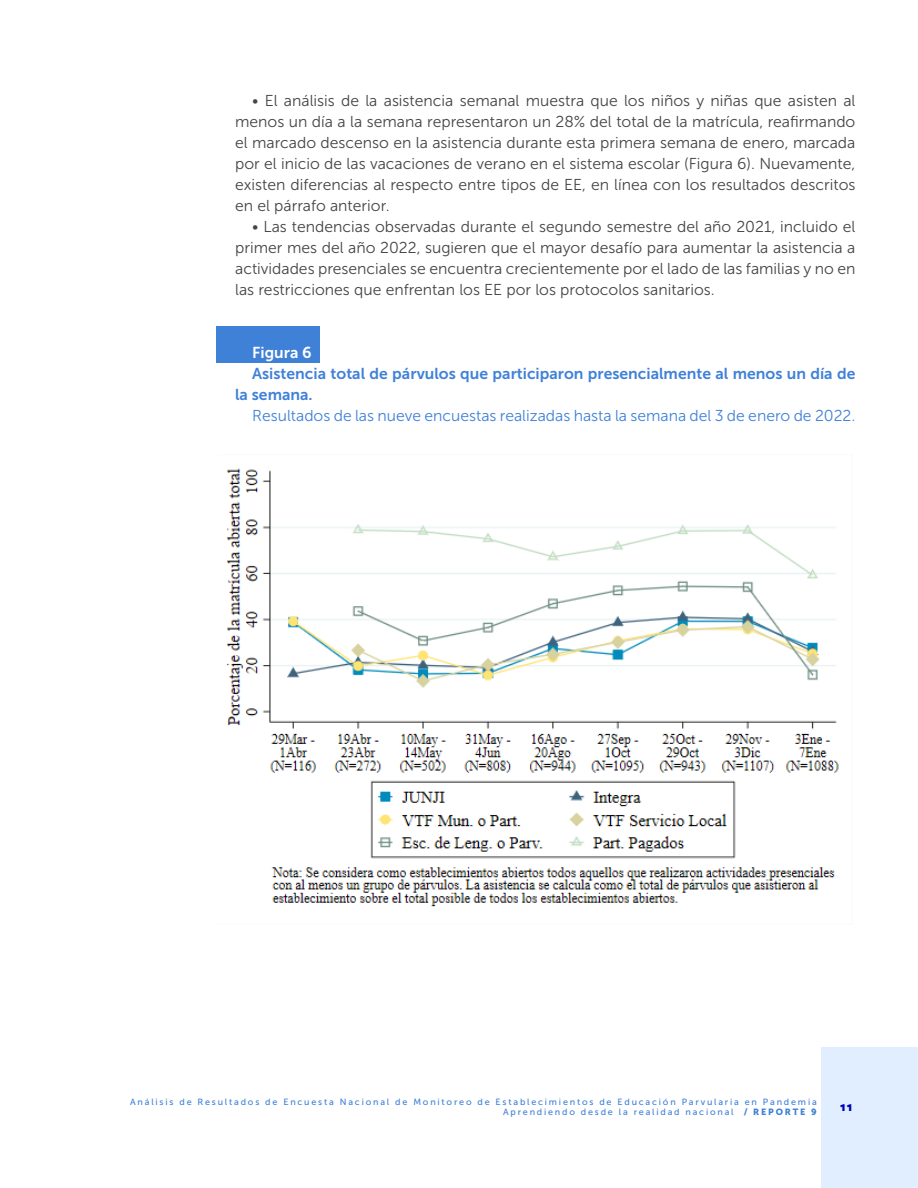
<style>
.page{position:relative;width:918px;height:1188px;background:#fff}
.page>*{position:absolute;margin:0;border:0;box-sizing:border-box;transform-origin:0 0}
.t1{font:15.75px/21px "Museo Sans 300";color:#454545;text-align:justify}
.t2{font:15.75px/21px "Museo Sans 700";color:#4081d8}
.t3{font:15.75px "Museo Sans 300";color:#4081d8}
.t4{font:15.75px "Museo Sans 700";color:#fff}
.t5{font:900 12px "Catamaran";color:#0000b5}
.t6{font:9px/10.8px "Museo Sans 500";letter-spacing:.2em;color:#4081d8;text-align:right}
.s1{font-family:"Museo Sans 900"}
</style>
<div class="page">
<div style="left:822px;top:1048px;width:96px;height:140px;background:#e0eeff"></div>
<div style="left:216px;top:327px;width:104px;height:36px;background:#4081d8"></div>
<img style="left:226px;top:454px;width:627px;height:471px">
<p class="t1" style="left:235px;top:90px;width:622px;text-indent:17px">• El análisis de la asistencia semanal muestra que los niños y niñas que asisten al menos un día a la semana representaron un 28% del total de la matrícula, reafirmando el marcado descenso en la asistencia durante esta primera semana de enero, marcada por el inicio de las vacaciones de verano en el sistema escolar (Figura 6). Nuevamente, existen diferencias al respecto entre tipos de EE, en línea con los resultados descritos en el párrafo anterior.</p>
<p class="t1" style="left:235px;top:216px;width:622px;text-indent:17px">• Las tendencias observadas durante el segundo semestre del año 2021, incluido el primer mes del año 2022, sugieren que el mayor desafío para aumentar la asistencia a actividades presenciales se encuentra crecientemente por el lado de las familias y no en las restricciones que enfrentan los EE por los protocolos sanitarios.</p>
<p class="t4" style="left:252px;top:344px;width:61px">Figura 6</p>
<p class="t2" style="left:235px;top:363px;width:622px;text-indent:17px">Asistencia total de párvulos que participaron presencialmente al menos un día de la semana.</p>
<p class="t3" style="left:252px;top:407px;width:605px">Resultados de las nueve encuestas realizadas hasta la semana del 3 de enero de 2022.</p>
<p class="t6" style="left:130px;top:1096px;width:688px">Análisis de Resultados de Encuesta Nacional de Monitoreo de Establecimientos de Educación Parvularia en Pandemia<br>Aprendiendo desde la realidad nacional <span class="s1">/ REPORTE 9</span></p>
<p class="t5" style="left:840px;top:1100px;width:13px">11</p>
</div>
